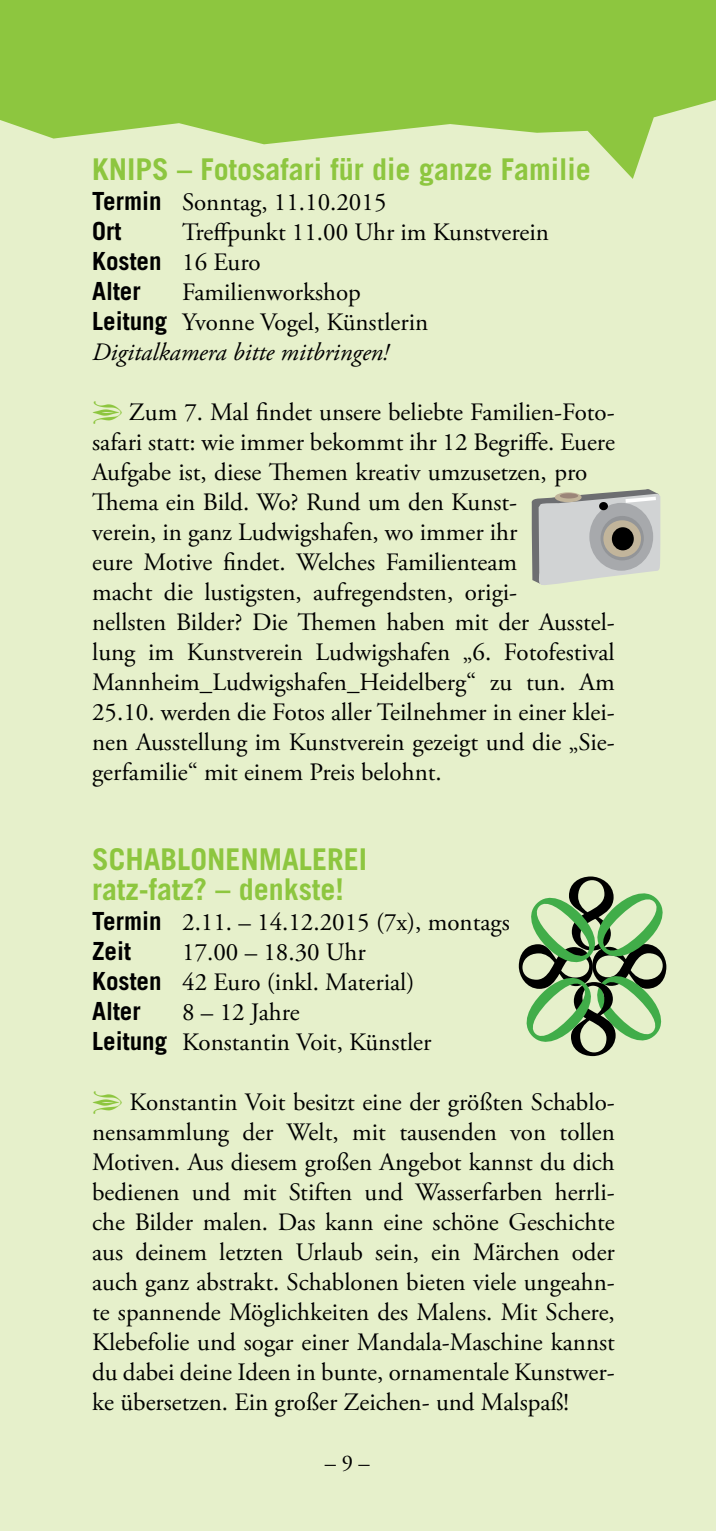
<style>
.page{position:relative;width:716px;height:1531px;background:#fff}
.page>*{position:absolute;margin:0;border:0;box-sizing:border-box;transform-origin:0 0}
.t1{font:700 30px/30px "Trade Gothic";color:#8dc63f}
.t2{font:25px/30px "Adobe Garamond Pro";color:#000}
.t3{font:700 25px/30px "Trade Gothic";color:#000}
.t4{font:22.5px "Adobe Garamond Pro";color:#000}
.s1{font-family:"Trade Gothic";font-weight:700}
.s2{font-family:"Adobe Garamond Pro";font-weight:400}
.s3{font-style:italic}
</style>
<div class="page">
<div style="left:0;top:14px;width:716px;height:1517px;background:#e6f0cb"></div>
<svg style="left:0;top:0;width:716px;height:179px;fill:#8dc63f"></svg>
<svg style="left:531px;top:489px;width:129px;height:96px;background:#babbb6"></svg>
<svg style="left:519px;top:876px;width:148px;height:180px"></svg>
<p class="t1" style="left:92px;top:154px;width:500px">KNIPS – Fotosafari für die ganze Familie</p>
<p class="t2" style="left:92px;top:188px;width:296px"><span class="s1">Termin</span> Sonntag, 11.10.2015</p>
<p class="t3" style="left:92px;top:216px;width:31px">Ort</p>
<p class="t2" style="left:182px;top:218px;width:368px">Treffpunkt 11.00 Uhr im Kunstverein</p>
<p class="t3" style="left:92px;top:246px;width:170px">Kosten <span class="s2">16 Euro<br></span>Alter</p>
<p class="t2" style="left:92px;top:278px;width:338px;text-indent:90px">Familienworkshop<br><span class="s1">Leitung</span> Yvonne Vogel, Künstlerin<br><span class="s3">Digitalkamera bitte mitbringen!</span></p>
<p class="t2" style="left:92px;top:398px;width:524px;text-indent:37px">Zum 7. Mal findet unsere beliebte Familien-Foto&shy;safari statt: wie immer bekommt ihr 12 Begriffe. Euere Aufgabe ist, diese Themen kreativ umzusetzen, pro Thema ein Bild. Wo? Rund um den Kunst-<br>verein, in ganz Ludwigshafen, wo immer ihr<br>eure Motive findet. Welches Familienteam<br>macht die lustigsten, aufregendsten, origi-<br>nellsten Bilder? Die Themen haben mit der Ausstel&shy;lung im Kunstverein Ludwigshafen „6. Fotofestival Mannheim_Ludwigshafen_Heidelberg“ zu tun. Am 25.10. werden die Fotos aller Teilnehmer in einer klei&shy;nen Ausstellung im Kunstverein gezeigt und die „Sie&shy;gerfamilie“ mit einem Preis belohnt.</p>
<p class="t1" style="left:92px;top:844px;width:277px">SCHABLONENMALEREI ratz-fatz? – denkste!</p>
<p class="t2" style="left:92px;top:908px;width:419px"><span class="s1">Termin</span> 2.11. – 14.12.2015 (7x), montags</p>
<p class="t3" style="left:92px;top:936px;width:40px">Zeit</p>
<p class="t2" style="left:92px;top:938px;width:324px;text-indent:90px">17.00 – 18.30 Uhr<br><span class="s1">Kosten</span> 42 Euro (inkl. Material)</p>
<p class="t3" style="left:92px;top:996px;width:50px">Alter</p>
<p class="t2" style="left:92px;top:998px;width:341px;text-indent:90px">8 – 12 Jahre<br><span class="s1">Leitung</span> Konstantin Voit, Künstler</p>
<p class="t2" style="left:92px;top:1088px;width:524px;text-align:justify;text-indent:37px">Konstantin Voit besitzt eine der größten Schablo&shy;nensammlung der Welt, mit tausenden von tollen Motiven. Aus diesem großen Angebot kannst du dich bedienen und mit Stiften und Wasserfarben herrli&shy;che Bilder malen. Das kann eine schöne Geschichte aus deinem letzten Urlaub sein, ein Märchen oder auch ganz abstrakt. Schablonen bieten viele ungeahn&shy;te spannende Möglichkeiten des Malens. Mit Schere, Klebefolie und sogar einer Mandala-Maschine kannst du dabei deine Ideen in bunte, ornamentale Kunstwer&shy;ke übersetzen. Ein großer Zeichen- und Malspaß!</p>
<p class="t4" style="left:325px;top:1449px;width:46px">– 9 –</p>
<p class="t4" style="left:335px;top:1449px;width:46px">– 9 –</p>
</div>
